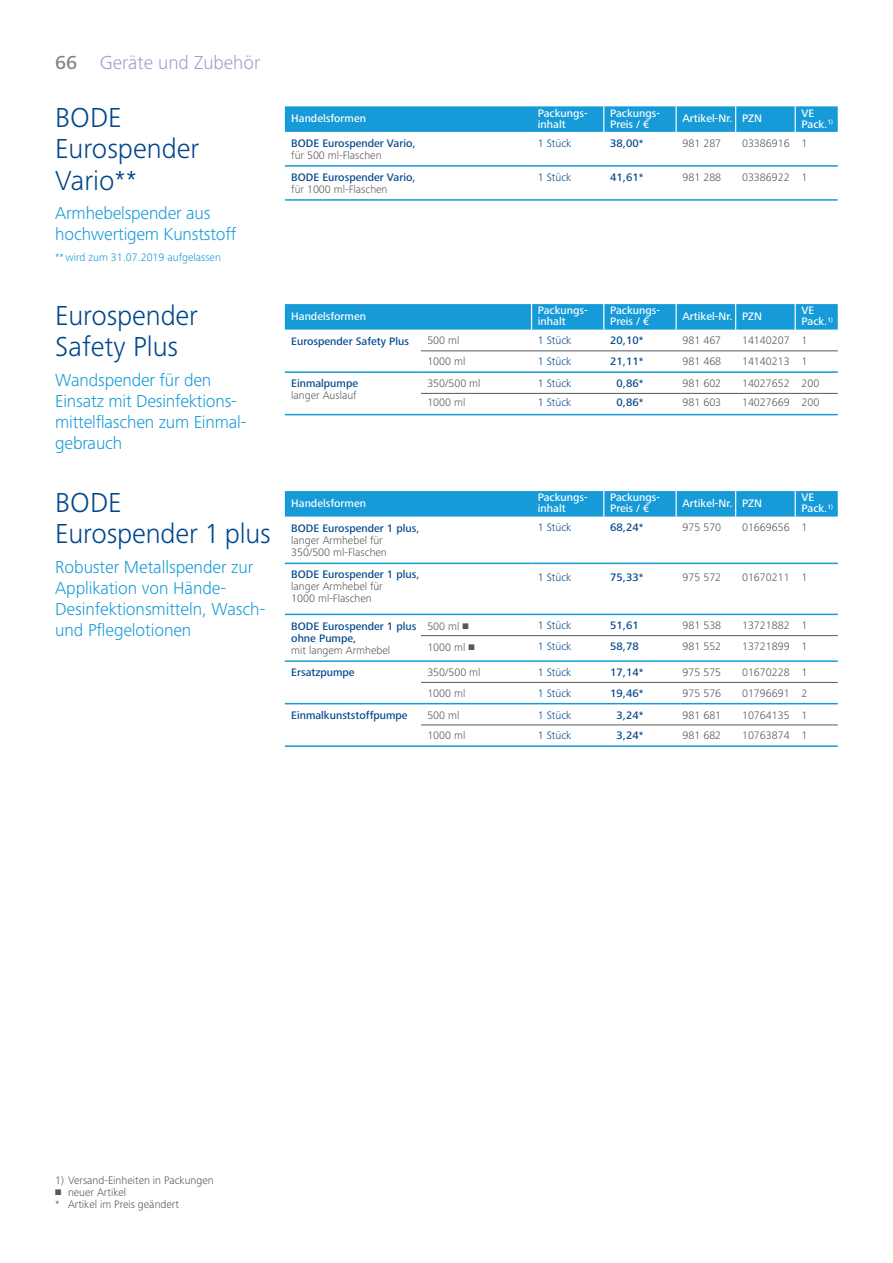
<style>
.page{position:relative;width:893px;height:1263px;background:#fff}
.page>*{position:absolute;margin:0;border:0;box-sizing:border-box;transform-origin:0 0}
.t1{font:300 28.5px/31.5px "Frutiger Next LTW1 G";color:#01468c}
.t2{font:300 19.5px "Frutiger Next LTW1 G";color:#9e9ece}
.t3{font:300 18px/21px "Frutiger Next LTW1 G";letter-spacing:-.01em;color:#169bd8}
.t4{font:300 11.25px/12px "Frutiger Next LTW1 G";color:#57585a}
.t5{font:500 11.25px/12px "Frutiger Next LTW1 G";color:#01468c}
.t6{font:500 11.25px/11.2px "Frutiger Next LTW1 G";color:#fff}
.t7{font:300 11.25px "Frutiger Next LTW1 G";color:#01468c}
.t8{font:300 11.25px "Frutiger Next LTW1 G";color:#169bd8}
.s1{font-weight:500;color:#808285}
.s2{font-family:"Universal Newswith Comm Pi";font-weight:400}
</style>
<div class="page">
<hr style="left:421px;top:745px;width:417px;height:2px;background:#169bd8">
<hr style="left:285px;top:703px;width:136px;height:1px;background:#169bd8">
<hr style="left:285px;top:745px;width:136px;height:2px;background:#169bd8">
<hr style="left:285px;top:614px;width:136px;height:1px;background:#169bd8">
<hr style="left:285px;top:660px;width:136px;height:2px;background:#169bd8">
<hr style="left:285px;top:563px;width:136px;height:1px;background:#169bd8">
<hr style="left:421px;top:635px;width:417px;height:1px;background:#57585a">
<hr style="left:421px;top:563px;width:110px;height:1px;background:#169bd8">
<svg style="left:285px;top:491px;width:553px;height:26px;background:#1b9dd8"></svg>
<hr style="left:794px;top:491px;width:2px;height:26px;background:#fff">
<hr style="left:421px;top:725px;width:417px;height:1px;background:#57585a">
<hr style="left:531px;top:563px;width:307px;height:1px;background:#169bd8">
<hr style="left:421px;top:614px;width:417px;height:1px;background:#169bd8">
<hr style="left:421px;top:660px;width:417px;height:2px;background:#169bd8">
<hr style="left:421px;top:682px;width:417px;height:1px;background:#57585a">
<hr style="left:421px;top:703px;width:417px;height:1px;background:#169bd8">
<hr style="left:285px;top:199px;width:553px;height:2px;background:#169bd8">
<svg style="left:285px;top:106px;width:553px;height:26px;background:#1b9dd8"></svg>
<hr style="left:794px;top:106px;width:2px;height:26px;background:#fff">
<hr style="left:285px;top:165px;width:553px;height:2px;background:#169bd8">
<hr style="left:285px;top:414px;width:553px;height:1px;background:#169bd8">
<hr style="left:285px;top:371px;width:136px;height:2px;background:#169bd8">
<hr style="left:421px;top:393px;width:417px;height:1px;background:#57585a">
<svg style="left:285px;top:304px;width:553px;height:26px;background:#1c9dd9"></svg>
<hr style="left:794px;top:304px;width:2px;height:26px;background:#fff">
<hr style="left:421px;top:351px;width:417px;height:1px;background:#57585a">
<hr style="left:421px;top:371px;width:417px;height:2px;background:#169bd8">
<h2 class="t2" style="left:55px;top:55px;width:206px"><span class="s1">66</span> Geräte und Zubehör</h2>
<h1 class="t1" style="left:55px;top:104px;width:146px">BODE<br>Eurospender<br>Vario**</h1>
<h3 class="t3" style="left:55px;top:204px;width:182px">Armhebelspender aus hochwertigem Kunststoff</h3>
<p class="t8" style="left:55px;top:253px;width:167px">** wird zum 31.07.2019 aufgelassen</p>
<h1 class="t1" style="left:55px;top:302px;width:144px">Eurospender<br>Safety Plus</h1>
<h3 class="t3" style="left:55px;top:371px;width:193px">Wandspender für den<br>Einsatz mit Desinfektions&shy;mittelflaschen zum Einmal&shy;gebrauch</h3>
<h1 class="t1" style="left:55px;top:489px;width:217px">BODE<br>Eurospender 1 plus</h1>
<h3 class="t3" style="left:55px;top:558px;width:212px">Robuster Metallspender zur<br>Applikation von Hände-<br>Desinfektionsmitteln, Wasch&shy;und Pflegelotionen</h3>
<p class="t6" style="left:291px;top:114px;width:76px">Handelsformen</p>
<p class="t6" style="left:538px;top:108px;width:51px">Packungs&shy;inhalt</p>
<p class="t6" style="left:610px;top:108px;width:51px">Packungs-<br>Preis / €</p>
<p class="t6" style="left:682px;top:114px;width:81px">Artikel-Nr. PZN</p>
<p class="t6" style="left:801px;top:108px;width:33px">VE<br>Pack.<sup>1)</sup></p>
<p class="t5" style="left:291px;top:138px;width:126px">BODE Eurospender Vario,</p>
<p class="t4" style="left:291px;top:150px;width:92px">für 500 ml-Flaschen</p>
<p class="t7" style="left:538px;top:138px;width:35px">1 Stück</p>
<p class="t5" style="left:610px;top:138px;width:35px">38,00*</p>
<p class="t4" style="left:682px;top:138px;width:40px">981 287</p>
<p class="t4" style="left:742px;top:138px;width:67px">03386916 1</p>
<p class="t5" style="left:291px;top:172px;width:126px">BODE Eurospender Vario,</p>
<p class="t4" style="left:291px;top:184px;width:98px">für 1000 ml-Flaschen</p>
<p class="t7" style="left:538px;top:173px;width:35px">1 Stück</p>
<p class="t5" style="left:610px;top:172px;width:35px">41,61*</p>
<p class="t4" style="left:682px;top:172px;width:40px">981 288</p>
<p class="t4" style="left:742px;top:172px;width:67px">03386922 1</p>
<p class="t6" style="left:291px;top:311px;width:76px">Handelsformen</p>
<p class="t6" style="left:538px;top:306px;width:51px">Packungs&shy;inhalt</p>
<p class="t6" style="left:610px;top:306px;width:51px">Packungs-<br>Preis / €</p>
<p class="t6" style="left:682px;top:311px;width:81px">Artikel-Nr. PZN</p>
<p class="t6" style="left:801px;top:306px;width:33px">VE<br>Pack.<sup>1)</sup></p>
<p class="t5" style="left:291px;top:336px;width:119px">Eurospender Safety Plus</p>
<p class="t4" style="left:427px;top:335px;width:34px">500 ml</p>
<p class="t7" style="left:538px;top:336px;width:35px">1 Stück</p>
<p class="t5" style="left:610px;top:335px;width:35px">20,10*</p>
<p class="t4" style="left:682px;top:335px;width:40px">981 467</p>
<p class="t4" style="left:742px;top:335px;width:67px">14140207 1</p>
<p class="t4" style="left:427px;top:356px;width:40px">1000 ml</p>
<p class="t7" style="left:538px;top:357px;width:35px">1 Stück</p>
<p class="t5" style="left:610px;top:356px;width:35px">21,11*</p>
<p class="t4" style="left:682px;top:356px;width:40px">981 468</p>
<p class="t4" style="left:742px;top:356px;width:67px">14140213 1</p>
<p class="t5" style="left:291px;top:378px;width:68px">Einmalpumpe</p>
<p class="t4" style="left:291px;top:390px;width:67px">langer Auslauf</p>
<p class="t4" style="left:427px;top:378px;width:55px">350/500 ml</p>
<p class="t7" style="left:538px;top:379px;width:35px">1 Stück</p>
<p class="t5" style="left:616px;top:378px;width:28px">0,86*</p>
<p class="t4" style="left:682px;top:378px;width:40px">981 602</p>
<p class="t4" style="left:742px;top:378px;width:79px">14027652 200</p>
<p class="t4" style="left:427px;top:397px;width:40px">1000 ml</p>
<p class="t7" style="left:538px;top:398px;width:35px">1 Stück</p>
<p class="t5" style="left:616px;top:397px;width:28px">0,86*</p>
<p class="t4" style="left:682px;top:397px;width:40px">981 603</p>
<p class="t4" style="left:742px;top:397px;width:79px">14027669 200</p>
<p class="t6" style="left:291px;top:498px;width:76px">Handelsformen</p>
<p class="t6" style="left:538px;top:493px;width:51px">Packungs&shy;inhalt</p>
<p class="t6" style="left:610px;top:493px;width:51px">Packungs-<br>Preis / €</p>
<p class="t6" style="left:682px;top:498px;width:81px">Artikel-Nr. PZN</p>
<p class="t6" style="left:801px;top:493px;width:33px">VE<br>Pack.<sup>1)</sup></p>
<p class="t5" style="left:291px;top:523px;width:130px">BODE Eurospender 1 plus,</p>
<p class="t4" style="left:291px;top:535px;width:97px">langer Armhebel für<br>350/500 ml-Flaschen</p>
<p class="t7" style="left:538px;top:523px;width:35px">1 Stück</p>
<p class="t5" style="left:610px;top:522px;width:35px">68,24*</p>
<p class="t4" style="left:682px;top:522px;width:40px">975 570</p>
<p class="t4" style="left:742px;top:522px;width:67px">01669656 1</p>
<p class="t5" style="left:291px;top:570px;width:130px">BODE Eurospender 1 plus,</p>
<p class="t4" style="left:291px;top:582px;width:93px">langer Armhebel für<br>1000 ml-Flaschen</p>
<p class="t5" style="left:291px;top:621px;width:127px">BODE Eurospender 1 plus ohne Pumpe,</p>
<p class="t4" style="left:291px;top:645px;width:100px">mit langem Armhebel</p>
<p class="t7" style="left:538px;top:572px;width:35px">1 Stück</p>
<p class="t5" style="left:610px;top:572px;width:35px">75,33*</p>
<p class="t4" style="left:682px;top:572px;width:40px">975 572</p>
<p class="t4" style="left:742px;top:572px;width:67px">01670211 1</p>
<p class="t4" style="left:427px;top:621px;width:43px">500 ml <span class="s2">-</span></p>
<p class="t7" style="left:538px;top:621px;width:35px">1 Stück</p>
<p class="t5" style="left:610px;top:620px;width:30px">51,61</p>
<p class="t4" style="left:682px;top:620px;width:40px">981 538</p>
<p class="t4" style="left:742px;top:620px;width:67px">13721882 1</p>
<p class="t4" style="left:427px;top:642px;width:49px">1000 ml <span class="s2">-</span></p>
<p class="t7" style="left:538px;top:642px;width:35px">1 Stück</p>
<p class="t5" style="left:610px;top:642px;width:30px">58,78</p>
<p class="t4" style="left:682px;top:642px;width:40px">981 552</p>
<p class="t4" style="left:742px;top:642px;width:67px">13721899 1</p>
<p class="t5" style="left:291px;top:667px;width:65px">Ersatzpumpe</p>
<p class="t4" style="left:427px;top:667px;width:55px">350/500 ml</p>
<p class="t7" style="left:538px;top:668px;width:35px">1 Stück</p>
<p class="t5" style="left:610px;top:667px;width:35px">17,14*</p>
<p class="t4" style="left:682px;top:667px;width:40px">975 575</p>
<p class="t4" style="left:742px;top:667px;width:67px">01670228 1</p>
<p class="t4" style="left:427px;top:688px;width:40px">1000 ml</p>
<p class="t7" style="left:538px;top:689px;width:35px">1 Stück</p>
<p class="t5" style="left:610px;top:688px;width:35px">19,46*</p>
<p class="t4" style="left:682px;top:688px;width:40px">975 576</p>
<p class="t4" style="left:742px;top:688px;width:67px">01796691 2</p>
<p class="t5" style="left:291px;top:710px;width:118px">Einmalkunststoffpumpe</p>
<p class="t4" style="left:427px;top:710px;width:34px">500 ml</p>
<p class="t7" style="left:538px;top:710px;width:35px">1 Stück</p>
<p class="t5" style="left:616px;top:710px;width:28px">3,24*</p>
<p class="t4" style="left:682px;top:710px;width:40px">981 681</p>
<p class="t4" style="left:742px;top:710px;width:67px">10764135 1</p>
<p class="t4" style="left:427px;top:730px;width:40px">1000 ml</p>
<p class="t7" style="left:538px;top:731px;width:35px">1 Stück</p>
<p class="t5" style="left:616px;top:730px;width:28px">3,24*</p>
<p class="t4" style="left:682px;top:730px;width:40px">981 682</p>
<p class="t4" style="left:742px;top:730px;width:67px">10763874 1</p>
<p class="t4" style="left:55px;top:1175px;width:160px">1) Versand-Einheiten in Packungen</p>
<p class="t4" style="left:55px;top:1187px;width:125px"><span class="s2">-</span> neuer Artikel<br>* Artikel im Preis geändert</p>
</div>
